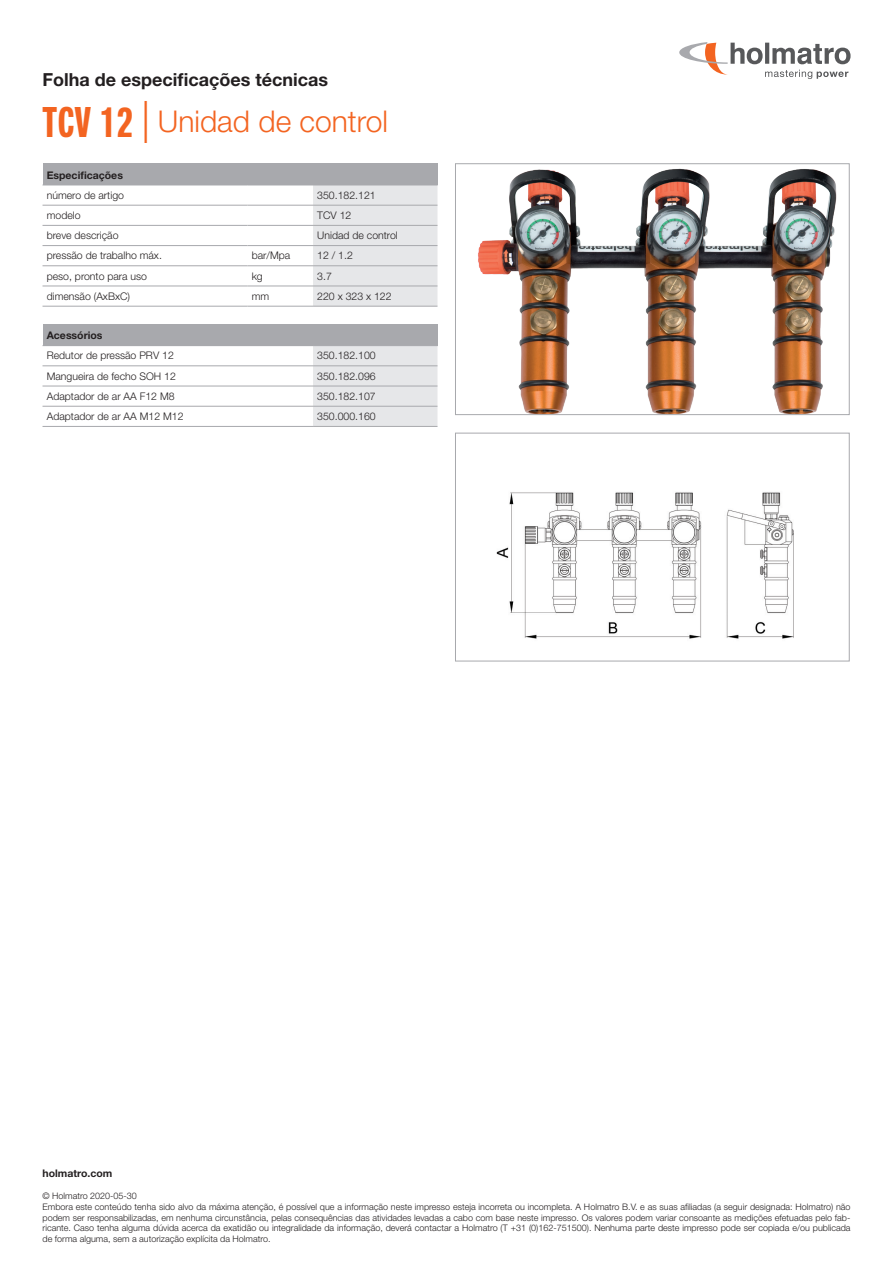
<style>
.page{position:relative;width:893px;height:1263px;background:#fff}
.page>*{position:absolute;margin:0;border:0;box-sizing:border-box;transform-origin:0 0}
.t1{font:300 30px "Helvetica Neue LT Std";color:#f36421}
.t2{font:700 18px "Helvetica Neue LT Std";color:#231f20}
.t3{font:300 10.5px "Helvetica Neue LT Std";color:#231f20}
.t4{font:700 10.5px "Helvetica Neue LT Std";color:#231f20}
.t5{font:300 9px/10.8px "Helvetica Neue LT Std";color:#231f20}
.s1{font-family:"Neue Helvetica Pro 79 Cm";font-weight:700;font-size:42px}
.s2{font-size:42px}
</style>
<div class="page">
<svg style="left:679px;top:42px;width:171px;height:37px"></svg>
<div style="left:43px;top:164px;width:394px;height:21px;background:#a8a9ad"></div>
<svg style="left:313px;top:164px;width:125px;height:142px"></svg>
<hr style="left:43px;top:185px;width:204px;height:1px;background:#a8a9ad">
<hr style="left:247px;top:185px;width:66px;height:1px;background:#a8a9ad">
<hr style="left:313px;top:185px;width:125px;height:1px;background:#a8a9ad">
<hr style="left:43px;top:205px;width:204px;height:1px;background:#a8a9ad">
<hr style="left:247px;top:205px;width:66px;height:1px;background:#a8a9ad">
<hr style="left:313px;top:205px;width:124px;height:1px;background:#a8a9ad">
<hr style="left:43px;top:225px;width:204px;height:1px;background:#a8a9ad">
<hr style="left:247px;top:225px;width:66px;height:1px;background:#a8a9ad">
<hr style="left:313px;top:225px;width:124px;height:1px;background:#a8a9ad">
<hr style="left:43px;top:245px;width:204px;height:1px;background:#a8a9ad">
<hr style="left:247px;top:245px;width:66px;height:1px;background:#a8a9ad">
<hr style="left:313px;top:245px;width:124px;height:1px;background:#a8a9ad">
<hr style="left:43px;top:265px;width:204px;height:1px;background:#a8a9ad">
<hr style="left:247px;top:265px;width:66px;height:1px;background:#a8a9ad">
<hr style="left:313px;top:265px;width:124px;height:1px;background:#a8a9ad">
<hr style="left:43px;top:306px;width:204px;height:1px;background:#a8a9ad">
<hr style="left:43px;top:286px;width:204px;height:1px;background:#a8a9ad">
<hr style="left:247px;top:306px;width:66px;height:1px;background:#a8a9ad">
<hr style="left:247px;top:286px;width:66px;height:1px;background:#a8a9ad">
<hr style="left:313px;top:306px;width:124px;height:1px;background:#a8a9ad">
<hr style="left:313px;top:286px;width:124px;height:1px;background:#a8a9ad">
<div style="left:43px;top:324px;width:394px;height:22px;background:#a8a9ad"></div>
<svg style="left:313px;top:324px;width:125px;height:102px"></svg>
<hr style="left:313px;top:345px;width:125px;height:1px;background:#a8a9ad">
<hr style="left:43px;top:366px;width:270px;height:1px;background:#a8a9ad">
<hr style="left:313px;top:366px;width:124px;height:1px;background:#a8a9ad">
<hr style="left:43px;top:386px;width:270px;height:1px;background:#a8a9ad">
<hr style="left:313px;top:386px;width:124px;height:1px;background:#a8a9ad">
<hr style="left:43px;top:426px;width:270px;height:1px;background:#a8a9ad">
<hr style="left:43px;top:406px;width:270px;height:1px;background:#a8a9ad">
<hr style="left:313px;top:426px;width:124px;height:1px;background:#a8a9ad">
<hr style="left:313px;top:406px;width:124px;height:1px;background:#a8a9ad">
<img style="left:496px;top:492px;width:298px;height:147px">
<div style="left:455px;top:433px;width:394px;height:228px;border:1px solid #a8a9ad"></div>
<img style="left:478px;top:168px;width:359px;height:245px">
<div style="left:455px;top:164px;width:394px;height:251px;border:1px solid #a8a9ad"></div>
<h2 class="t2" style="left:43px;top:68px;width:287px">Folha de especificações técnicas</h2>
<h1 class="t1" style="left:43px;top:103px;width:347px"><span class="s1">TCV 12</span> <span class="s2">|</span> Unidad de control</h1>
<p class="t4" style="left:47px;top:168px;width:78px">Especificações</p>
<p class="t3" style="left:47px;top:189px;width:79px">número de artigo</p>
<p class="t3" style="left:317px;top:189px;width:60px">350.182.121</p>
<p class="t3" style="left:47px;top:209px;width:35px">modelo</p>
<p class="t3" style="left:317px;top:209px;width:36px">TCV 12</p>
<p class="t3" style="left:47px;top:229px;width:73px">breve descrição</p>
<p class="t3" style="left:317px;top:229px;width:82px">Unidad de control</p>
<p class="t3" style="left:47px;top:249px;width:117px">pressão de trabalho máx.</p>
<p class="t3" style="left:252px;top:249px;width:40px">bar/Mpa</p>
<p class="t3" style="left:317px;top:249px;width:37px">12 / 1.2</p>
<p class="t3" style="left:47px;top:269px;width:102px">peso, pronto para uso</p>
<p class="t3" style="left:252px;top:269px;width:13px">kg</p>
<p class="t3" style="left:317px;top:269px;width:16px">3.7</p>
<p class="t3" style="left:47px;top:290px;width:85px">dimensão (AxBxC)</p>
<p class="t3" style="left:252px;top:290px;width:19px">mm</p>
<p class="t3" style="left:317px;top:290px;width:76px">220 x 323 x 122</p>
<p class="t4" style="left:47px;top:329px;width:57px">Acessórios</p>
<p class="t3" style="left:47px;top:349px;width:129px">Redutor de pressão PRV 12</p>
<p class="t3" style="left:317px;top:349px;width:60px">350.182.100</p>
<p class="t3" style="left:47px;top:369px;width:131px">Mangueira de fecho SOH 12</p>
<p class="t3" style="left:317px;top:369px;width:60px">350.182.096</p>
<p class="t3" style="left:47px;top:390px;width:129px">Adaptador de ar AA F12 M8</p>
<p class="t3" style="left:317px;top:390px;width:60px">350.182.107</p>
<p class="t3" style="left:47px;top:410px;width:138px">Adaptador de ar AA M12 M12</p>
<p class="t3" style="left:317px;top:410px;width:60px">350.000.160</p>
<p class="t4" style="left:43px;top:1167px;width:71px">holmatro.com</p>
<p class="t5" style="left:43px;top:1190px;width:809px">© Holmatro 2020-05-30<br>Embora este conteúdo tenha sido alvo da máxima atenção, é possível que a informação neste impresso esteja incorreta ou incompleta. A Holmatro B.V. e as suas afiliadas (a seguir designada: Holmatro) não podem ser responsabilizadas, em nenhuma circunstância, pelas consequências das atividades levadas a cabo com base neste impresso. Os valores podem variar consoante as medições efetuadas pelo fab&shy;ricante. Caso tenha alguma dúvida acerca da exatidão ou integralidade da informação, deverá contactar a Holmatro (T +31 (0)162-751500). Nenhuma parte deste impresso pode ser copiada e/ou publicada de forma alguma, sem a autorização explícita da Holmatro.</p>
</div>
